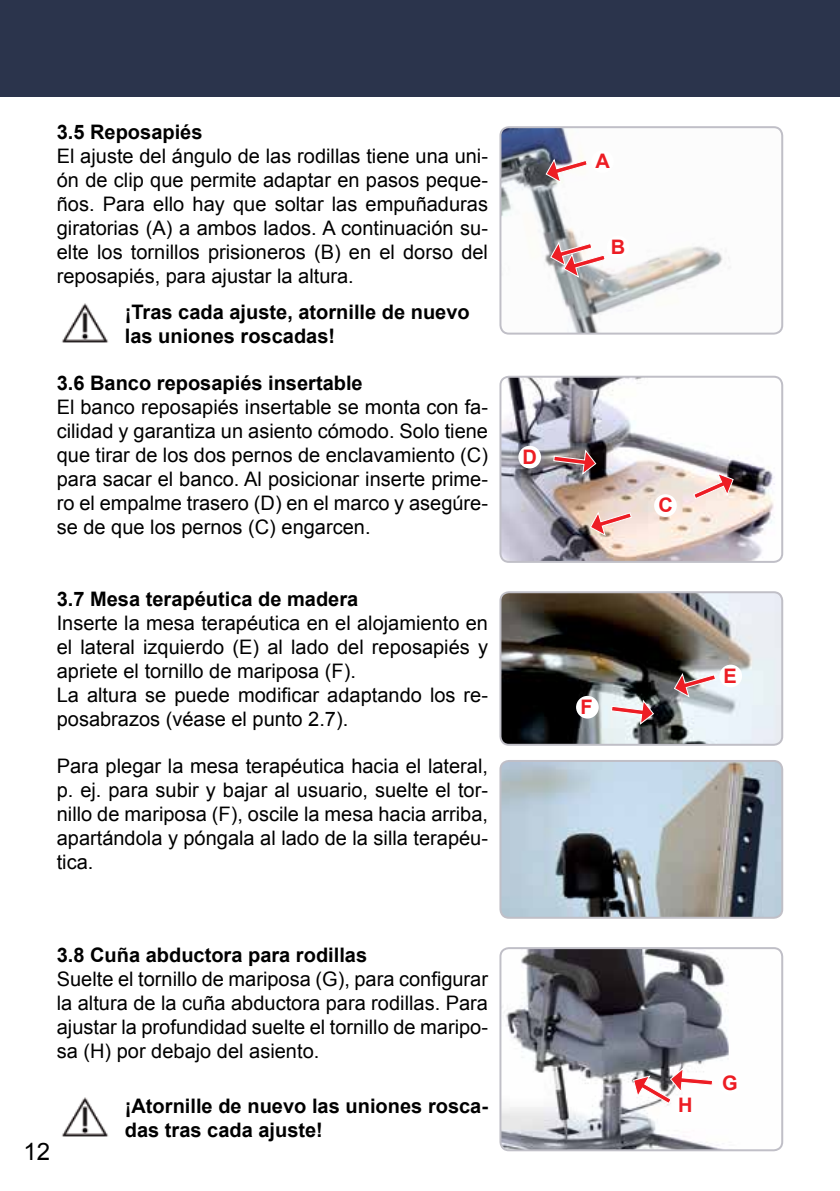
<style>
.page{position:relative;width:840px;height:1191px;background:#fff}
.page>*{position:absolute;margin:0;border:0;box-sizing:border-box;transform-origin:0 0}
.t1{font:24px "Arial";color:#000}
.t2{font:20px/24px "Arial";color:#000;text-align:justify}
.t3{font:700 20px/24px "Arial";color:#000}
.t4{font:700 20px "Arial";color:#ed1d24}
</style>
<div class="page">
<div style="left:0;top:0;width:839px;height:96px;background:#2b344c"></div>
<img style="left:502px;top:592px;width:279px;height:153px">
<div style="left:499px;top:591px;width:283px;height:155px;border:2px solid #c0bfc7;border-radius:9px"></div>
<img style="left:502px;top:761px;width:279px;height:156px">
<div style="left:499px;top:760px;width:283px;height:158px;border:2px solid #c0bfc7;border-radius:9px"></div>
<img style="left:502px;top:377px;width:279px;height:185px">
<div style="left:499px;top:376px;width:283px;height:187px;border:2px solid #c0bfc7;border-radius:9px"></div>
<img style="left:502px;top:127px;width:279px;height:206px">
<div style="left:499px;top:126px;width:283px;height:208px;border:2px solid #c0bfc7;border-radius:9px"></div>
<img style="left:62px;top:303px;width:47px;height:40px">
<img style="left:62px;top:1097px;width:47px;height:40px">
<img style="left:502px;top:948px;width:279px;height:202px">
<div style="left:499px;top:947px;width:283px;height:204px;border:2px solid #c0bfc7;border-radius:9px"></div>
<div style="left:717px;top:1072px;width:23px;height:22px;background:#fff;border-radius:50%"></div>
<div style="left:673px;top:1094px;width:23px;height:23px;background:#fff;border-radius:50%"></div>
<svg style="left:632px;top:1067px;width:80px;height:36px"></svg>
<div style="left:575px;top:696px;width:23px;height:22px;background:#fff;border-radius:50%"></div>
<svg style="left:610px;top:700px;width:43px;height:24px"></svg>
<div style="left:719px;top:664px;width:22px;height:23px;background:#fff;border-radius:50%"></div>
<svg style="left:673px;top:673px;width:42px;height:24px"></svg>
<div style="left:518px;top:446px;width:22px;height:22px;background:#fff;border-radius:50%"></div>
<svg style="left:553px;top:450px;width:43px;height:24px"></svg>
<div style="left:653px;top:494px;width:23px;height:23px;background:#fff;border-radius:50%"></div>
<svg style="left:589px;top:512px;width:42px;height:23px"></svg>
<svg style="left:693px;top:473px;width:40px;height:26px"></svg>
<div style="left:590px;top:150px;width:23px;height:23px;background:#fff;border-radius:50%"></div>
<svg style="left:545px;top:159px;width:42px;height:24px"></svg>
<div style="left:606px;top:236px;width:23px;height:22px;background:#fff;border-radius:50%"></div>
<svg style="left:550px;top:242px;width:55px;height:35px"></svg>
<p class="t3" style="left:57px;top:121px;width:147px">3.5 Reposapiés</p>
<p class="t2" style="left:57px;top:144px;width:432px">El ajuste del ángulo de las rodillas tiene una uni&shy;ón de clip que permite adaptar en pasos peque&shy;ños. Para ello hay que soltar las empuñaduras giratorias (A) a ambos lados. A continuación su&shy;elte los tornillos prisioneros (B) en el dorso del reposapiés, para ajustar la altura.</p>
<p class="t3" style="left:125px;top:300px;width:346px">¡Tras cada ajuste, atornille de nuevo las uniones roscadas!</p>
<p class="t3" style="left:57px;top:372px;width:307px">3.6 Banco reposapiés insertable</p>
<p class="t2" style="left:57px;top:395px;width:432px">El banco reposapiés insertable se monta con fa&shy;cilidad y garantiza un asiento cómodo. Solo tiene que tirar de los dos pernos de enclavamiento (C) para sacar el banco. Al posicionar inserte prime&shy;ro el empalme trasero (D) en el marco y asegúre&shy;se de que los pernos (C) engarcen.</p>
<p class="t3" style="left:57px;top:587px;width:303px">3.7 Mesa terapéutica de madera</p>
<p class="t2" style="left:57px;top:611px;width:432px;text-align:left">Inserte la mesa terapéutica en el alojamiento en el lateral izquierdo (E) al lado del reposapiés y apriete el tornillo de mariposa (F).<br>La altura se puede modificar adaptando los re&shy;posabrazos (véase el punto 2.7).</p>
<p class="t2" style="left:57px;top:754px;width:432px">Para plegar la mesa terapéutica hacia el lateral, p. ej. para subir y bajar al usuario, suelte el tor&shy;nillo de mariposa (F), oscile la mesa hacia arriba, apartándola y póngala al lado de la silla terapéu&shy;tica.</p>
<p class="t1" style="left:24px;top:1135px;width:28px">12</p>
<p class="t3" style="left:57px;top:943px;width:312px">3.8 Cuña abductora para rodillas</p>
<p class="t2" style="left:57px;top:967px;width:432px">Suelte el tornillo de mariposa (G), para configurar la altura de la cuña abductora para rodillas. Para ajustar la profundidad suelte el tornillo de maripo&shy;sa (H) por debajo del asiento.</p>
<p class="t3" style="left:125px;top:1094px;width:364px">¡Atornille de nuevo las uniones rosca&shy;das tras cada ajuste!</p>
<p class="t4" style="left:522px;top:443px;width:16px">D</p>
<p class="t4" style="left:595px;top:148px;width:16px">A</p>
<p class="t4" style="left:610px;top:233px;width:16px">B</p>
<p class="t4" style="left:580px;top:693px;width:14px">F</p>
<p class="t4" style="left:658px;top:492px;width:16px">C</p>
<p class="t4" style="left:723px;top:662px;width:15px">E</p>
<p class="t4" style="left:677px;top:1092px;width:16px">H</p>
<p class="t4" style="left:721px;top:1069px;width:17px">G</p>
</div>
